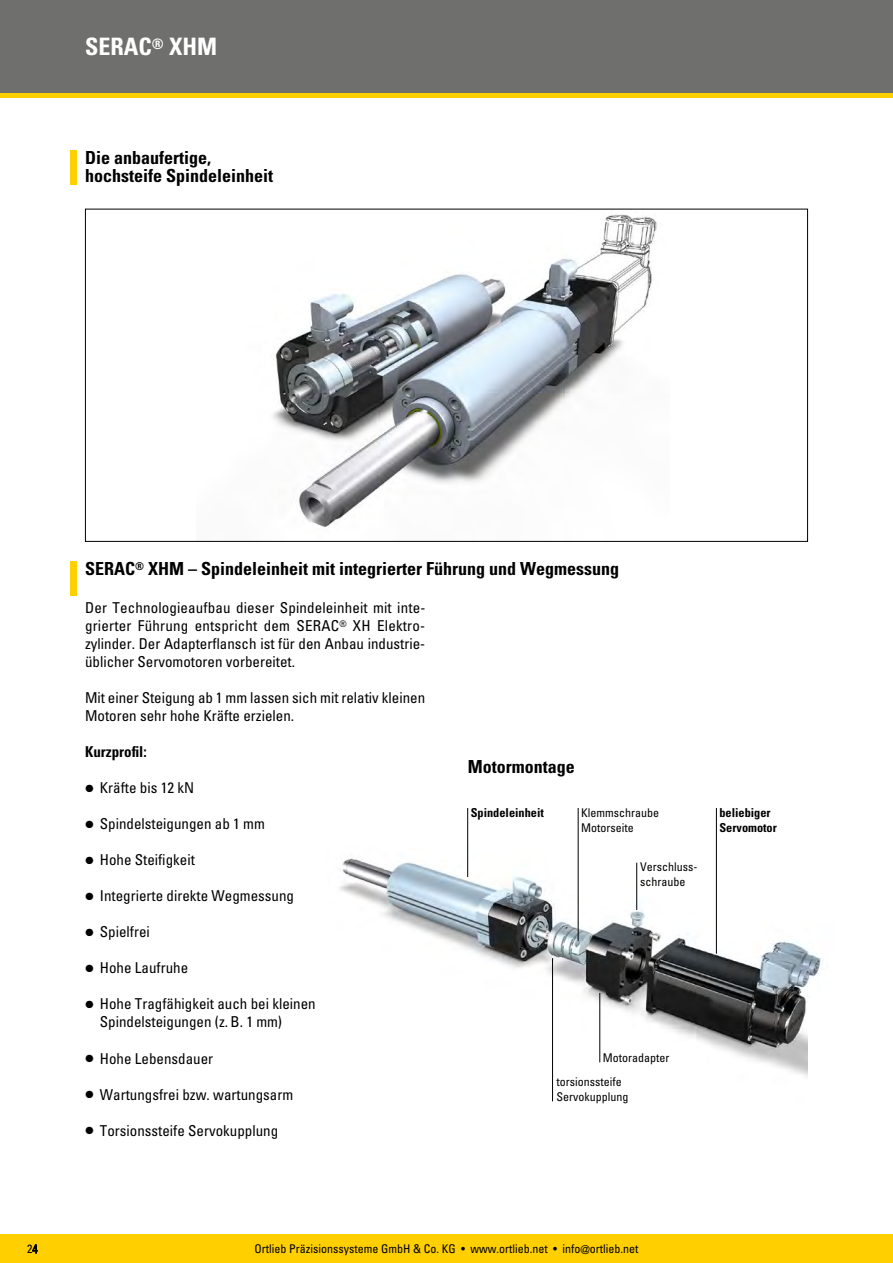
<style>
.page{position:relative;width:893px;height:1263px;background:#fff}
.page>*{position:absolute;margin:0;border:0;box-sizing:border-box;transform-origin:0 0}
.t1{font:700 condensed 24px "Univers LT Std";color:#fff}
.t2{font:700 condensed 18px/18px "Univers LT Std";color:#000}
.t3{font:condensed 15px/18px "Univers LT Std";color:#000}
.t4{font:700 condensed 15px "Univers LT Std";color:#000}
.t5{font:700 condensed 12.3px/15px "Univers LT Std";color:#000}
.t6{font:condensed 12px/15px "Univers LT Std";color:#000}
.s1{font-family:"European Pi Three";font-stretch:normal;font-size:10.5px}
.s2{font-family:"Univers LT Pro";font-weight:300}
</style>
<div class="page">
<div style="left:0;top:1234px;width:893px;height:29px;background:#ffcf00"></div>
<div style="left:0;top:0;width:893px;height:98px;background:#6f6f6e"></div>
<hr style="left:0;top:94px;width:893px;height:4px;background:#ffcf00">
<div style="left:70px;top:151px;width:7px;height:34px;background:#ffcf00"></div>
<img style="left:273px;top:214px;width:384px;height:313px">
<div style="left:70px;top:562px;width:7px;height:34px;background:#ffcf00"></div>
<img style="left:340px;top:846px;width:483px;height:256px">
<hr style="left:636px;top:863px;width:1px;height:47px;background:#000">
<hr style="left:599px;top:993px;width:1px;height:69px;background:#000">
<hr style="left:716px;top:808px;width:1px;height:146px;background:#000">
<hr style="left:578px;top:808px;width:1px;height:133px;background:#000">
<hr style="left:467px;top:808px;width:1px;height:69px;background:#000">
<hr style="left:552px;top:958px;width:1px;height:143px;background:#000">
<div style="left:808px;top:998px;width:59px;height:116px;background:#fff"></div>
<h1 class="t1" style="left:85px;top:32px;width:133px">SERAC<sup>®</sup> XHM</h1>
<p class="t2" style="left:85px;top:148px;width:190px">Die anbaufertige, hochsteife Spindeleinheit</p>
<p class="t2" style="left:85px;top:559px;width:535px">SERAC<sup>®</sup> XHM – Spindeleinheit mit integrierter Führung und Wegmessung</p>
<p class="t3" style="left:85px;top:599px;width:342px;text-align:justify">Der Technologieaufbau dieser Spindeleinheit mit inte&shy;grierter Führung entspricht dem SERAC<sup>®</sup> XH Elektro&shy;zylinder. Der Adapterflansch ist für den Anbau industrie&shy;üblicher Servomotoren vorbereitet.</p>
<p class="t3" style="left:85px;top:689px;width:342px">Mit einer Steigung ab 1 mm lassen sich mit relativ kleinen<br>Motoren sehr hohe Kräfte erzielen.</p>
<p class="t4" style="left:85px;top:743px;width:63px">Kurzprofil:</p>
<p class="t3" style="left:85px;top:779px;width:111px"><span class="s1">P</span> Kräfte bis 12 kN</p>
<p class="t3" style="left:85px;top:815px;width:181px"><span class="s1">P</span> Spindelsteigungen ab 1 mm</p>
<p class="t3" style="left:85px;top:851px;width:111px"><span class="s1">P</span> Hohe Steifigkeit</p>
<p class="t3" style="left:85px;top:887px;width:211px"><span class="s1">P</span> Integrierte direkte Wegmessung</p>
<p class="t3" style="left:85px;top:923px;width:66px"><span class="s1">P</span> Spielfrei</p>
<p class="t3" style="left:85px;top:959px;width:105px"><span class="s1">P</span> Hohe Laufruhe</p>
<p class="t3" style="left:100px;top:995px;width:217px;text-indent:-15px"><span class="s1">P</span> Hohe Tragfähigkeit auch bei kleinen<br>Spindelsteigungen (z. B. 1 mm)</p>
<p class="t3" style="left:85px;top:1049px;width:130px"><span class="s1">P</span> Hohe Lebensdauer</p>
<p class="t3" style="left:85px;top:1085px;width:210px"><span class="s1">P</span> Wartungsfrei bzw. wartungsarm</p>
<p class="t3" style="left:85px;top:1121px;width:195px"><span class="s1">P</span> Torsionssteife Servokupplung</p>
<p class="t2" style="left:468px;top:758px;width:108px">Motormontage</p>
<p class="t5" style="left:471px;top:805px;width:75px">Spindeleinheit</p>
<p class="t6" style="left:581px;top:805px;width:79px">Klemmschraube<br>Motorseite</p>
<p class="t6" style="left:640px;top:859px;width:59px">Verschluss&shy;schraube</p>
<p class="t6" style="left:603px;top:1050px;width:68px">Motoradapter</p>
<p class="t6" style="left:556px;top:1074px;width:73px">torsionssteife<br>Servokupplung</p>
<p class="t5" style="left:719px;top:805px;width:59px">beliebiger<br>Servomotor</p>
<p class="t6" style="left:27px;top:1241px;width:12px">2<span class="s2">4</span></p>
<p class="t6" style="left:254px;top:1241px;width:386px">Ortlieb Präzisionssysteme GmbH &amp; Co. KG • www.ortlieb.net • info@ortlieb.net</p>
</div>
